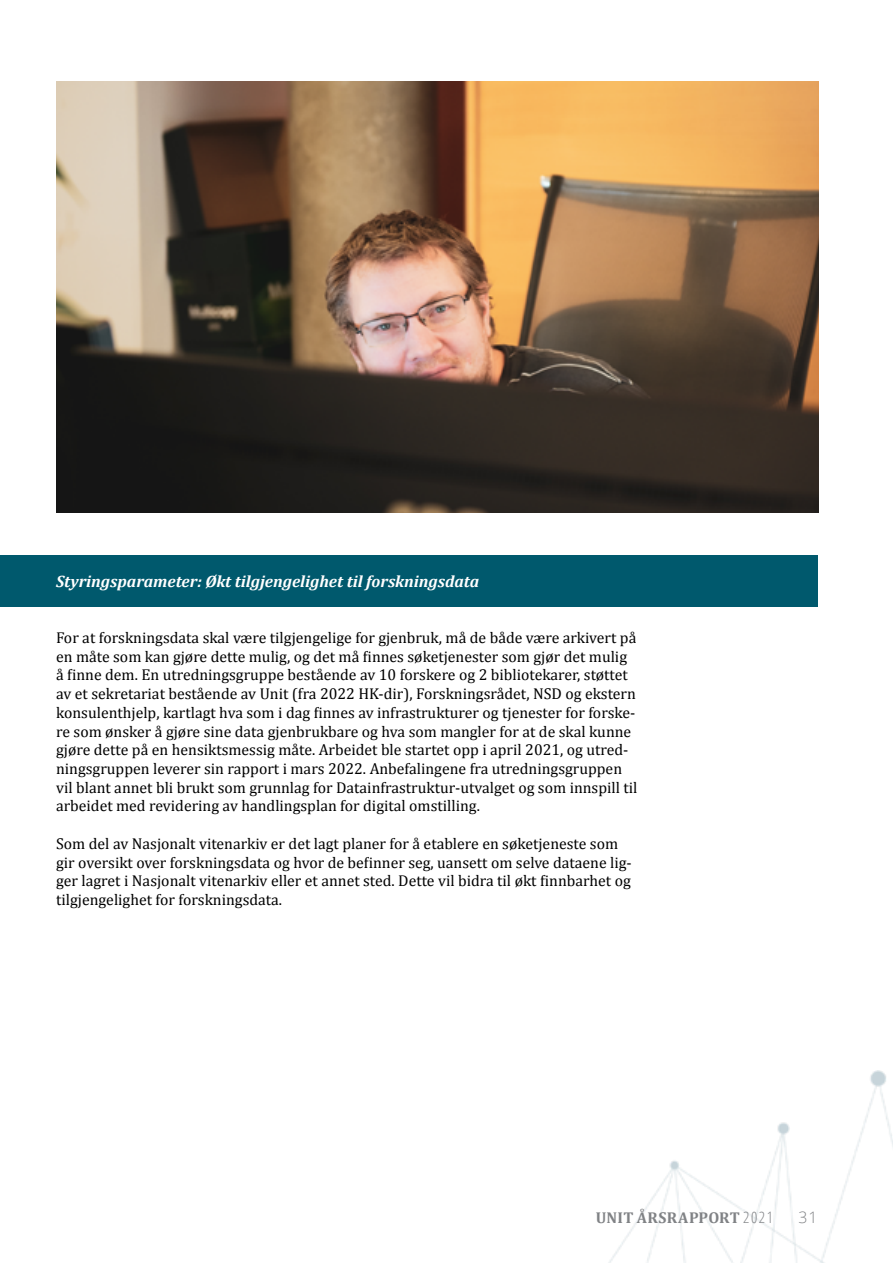
<style>
.page{position:relative;width:893px;height:1263px;background:#fff}
.page>*{position:absolute;margin:0;border:0;box-sizing:border-box;transform-origin:0 0}
.brødtekst_uten_innry{font:italic 700 16.5px "Cambria";color:#fff}
.brødtekst_uten_innry-2{font:15.75px/18.8px "Cambria";color:#000}
.t1{font:700 15.75px "Cambria";letter-spacing:.015em;color:#808285}
.t2{font:300 15.75px "Open Sans";color:#808285}
.s1{font-family:"Open Sans";font-weight:300;font-stretch:condensed}
</style>
<div class="page">
<img style="left:608px;top:1070px;width:285px;height:193px">
<img style="left:56px;top:82px;width:763px;height:430px">
<div style="left:0;top:555px;width:818px;height:51px;background:#00596d"></div>
<p class="brødtekst_uten_innry" style="left:56px;top:569px;width:425px">Styringsparameter: Økt tilgjengelighet til forskningsdata</p>
<p class="brødtekst_uten_innry-2" style="left:56px;top:628px;width:583px">For at forskningsdata skal være tilgjengelige for gjenbruk, må de både være arkivert på en måte som kan gjøre dette mulig, og det må finnes søketjenester som gjør det mulig å finne dem. En utredningsgruppe bestående av 10 forskere og 2 bibliotekarer, støttet av et sekretariat bestående av Unit (fra 2022 HK-dir), Forskningsrådet, NSD og ekstern konsulenthjelp, kartlagt hva som i dag finnes av infrastrukturer og tjenester for forske&shy;re som ønsker å gjøre sine data gjenbrukbare og hva som mangler for at de skal kunne gjøre dette på en hensiktsmessig måte. Arbeidet ble startet opp i april 2021, og utred&shy;ningsgruppen leverer sin rapport i mars 2022. Anbefalingene fra utredningsgruppen vil blant annet bli brukt som grunnlag for Datainfrastruktur-utvalget og som innspill til arbeidet med revidering av handlingsplan for digital omstilling.</p>
<p class="brødtekst_uten_innry-2" style="left:56px;top:834px;width:577px">Som del av Nasjonalt vitenarkiv er det lagt planer for å etablere en søketjeneste som gir oversikt over forskningsdata og hvor de befinner seg, uansett om selve dataene lig&shy;ger lagret i Nasjonalt vitenarkiv eller et annet sted. Dette vil bidra til økt finnbarhet og tilgjengelighet for forskningsdata.</p>
<p class="t1" style="left:596px;top:1206px;width:179px">UNIT ÅRSRAPPORT <span class="s1">2021</span></p>
<p class="t2" style="left:798px;top:1206px;width:21px">31</p>
</div>
